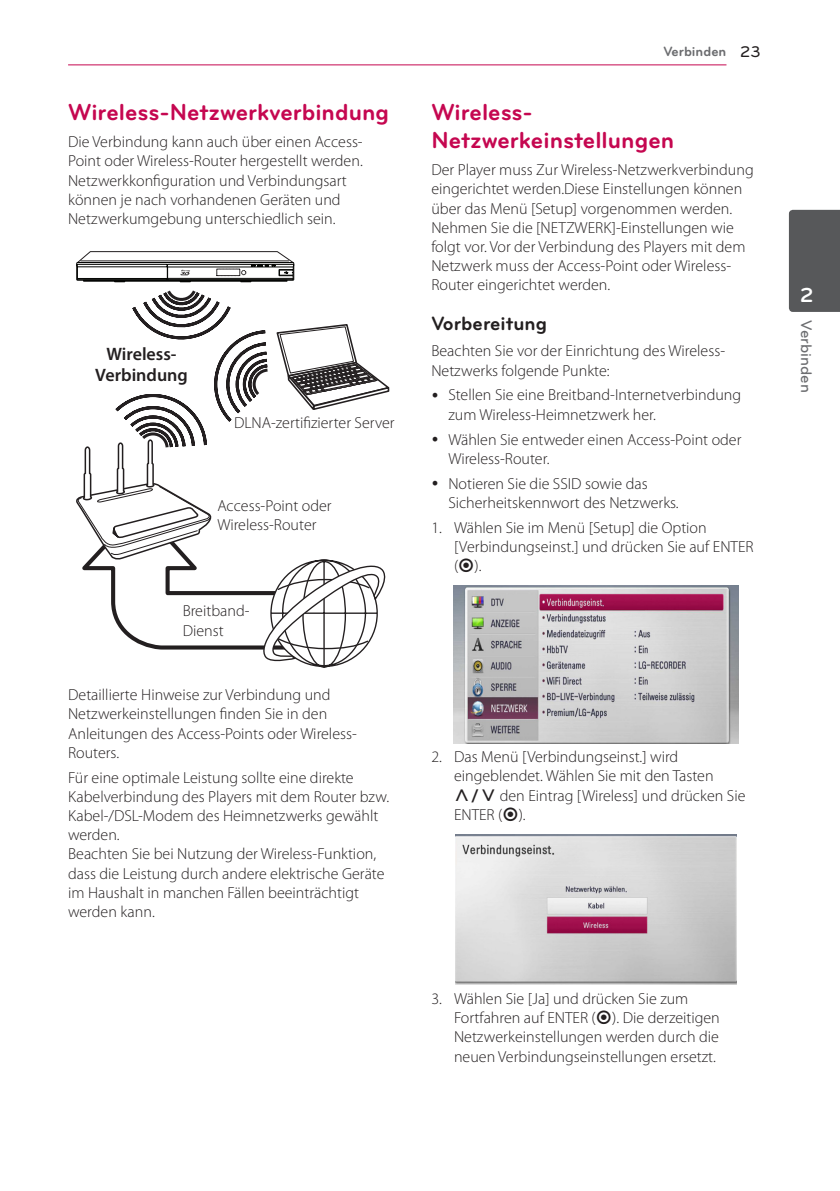
<style>
.page{position:relative;width:840px;height:1191px;background:#fff}
.page>*{position:absolute;margin:0;border:0;box-sizing:border-box;transform-origin:0 0}
.Title_2{font:700 24px/28px "Bryant LG";color:#c50750}
.t1{font:700 21px "Bryant LG";color:#fff}
.Title_3{font:700 20px "Bryant LG";color:#231f20}
.t2{font:600 18px/21.6px "Myriad Pro";color:#231f20;text-align:center}
.Content_text_Light{font:300 16px/19.2px "Myriad Pro";color:#231f20}
.Content_text_Num{font:300 16px/19.2px "Myriad Pro";color:#231f20}
.Content_text_Bullet{font:300 16px/19.2px "Myriad Pro";color:#231f20}
.t3{font:500 16px "Bryant LG";color:#6c6d70}
.t4{font:700 14px "Bryant LG";color:#6c6d70}
.s1{font-weight:500;font-size:16px;color:#231f20}
.s2{font-family:"UPSYS Common";font-weight:400}
</style>
<div class="page">
<hr style="left:68px;top:64px;width:658px;height:1px;background:#c50750">
<div style="left:788px;top:210px;width:51px;height:102px;background:#57585a"></div>
<svg style="left:76px;top:251px;width:313px;height:416px"></svg>
<hr style="left:81px;top:260px;width:207px;height:1px;background:#231f20">
<img style="left:453px;top:586px;width:285px;height:157px">
<img style="left:455px;top:834px;width:280px;height:151px">
<p class="Title_2" style="left:68px;top:98px;width:322px">Wireless-Netzwerkverbindung</p>
<p class="Content_text_Light" style="left:68px;top:132px;width:296px">Die Verbindung kann auch über einen Access-Point oder Wireless-Router hergestellt werden.<br>Netzwerkkonfiguration und Verbindungsart können je nach vorhandenen Geräten und Netzwerkumgebung unterschiedlich sein.</p>
<p class="t2" style="left:95px;top:342px;width:94px">Wireless-<br>Verbindung</p>
<p class="Content_text_Light" style="left:234px;top:412px;width:162px">DLNA-zertifizierter Server</p>
<p class="Content_text_Light" style="left:217px;top:495px;width:116px">Access-Point oder<br>Wireless-Router</p>
<p class="Content_text_Light" style="left:182px;top:601px;width:68px">Breitband-<br>Dienst</p>
<p class="Content_text_Light" style="left:68px;top:685px;width:290px">Detaillierte Hinweise zur Verbindung und Netzwerkeinstellungen finden Sie in den Anleitungen des Access-Points oder Wireless-Routers.</p>
<p class="Content_text_Light" style="left:68px;top:767px;width:322px">Für eine optimale Leistung sollte eine direkte Kabelverbindung des Players mit dem Router bzw.<br>Kabel-/DSL-Modem des Heimnetzwerks gewählt werden.<br>Beachten Sie bei Nutzung der Wireless-Funktion, dass die Leistung durch andere elektrische Geräte im Haushalt in manchen Fällen beeinträchtigt werden kann.</p>
<p class="t4" style="left:663px;top:43px;width:99px">Verbinden <span class="s1">23</span></p>
<p class="Title_2" style="left:431px;top:98px;width:244px">Wireless-<br>Netzwerkeinstellungen</p>
<p class="Content_text_Light" style="left:431px;top:160px;width:324px">Der Player muss Zur Wireless-Netzwerkverbindung eingerichtet werden.Diese Einstellungen können über das Menü [Setup] vorgenommen werden.<br>Nehmen Sie die [NETZWERK]-Einstellungen wie folgt vor. Vor der Verbindung des Players mit dem Netzwerk muss der Access-Point oder Wireless-Router eingerichtet werden.</p>
<p class="Title_3" style="left:431px;top:311px;width:117px">Vorbereitung</p>
<p class="Content_text_Light" style="left:431px;top:341px;width:295px">Beachten Sie vor der Einrichtung des Wireless-<br>Netzwerks folgende Punkte:</p>
<p class="Content_text_Bullet" style="left:448px;top:385px;width:294px">Stellen Sie eine Breitband-Internetverbindung zum Wireless-Heimnetzwerk her.</p>
<p class="Content_text_Bullet" style="left:448px;top:429px;width:294px">Wählen Sie entweder einen Access-Point oder<br>Wireless-Router.</p>
<p class="Content_text_Bullet" style="left:448px;top:473px;width:232px">Notieren Sie die SSID sowie das<br>Sicherheitskennwort des Netzwerks.</p>
<p class="Content_text_Num" style="left:454px;top:517px;width:301px;text-indent:-23px">1. Wählen Sie im Menü [Setup] die Option [Verbindungseinst.] und drücken Sie auf ENTER (<span class="s2">b</span>).</p>
<p class="Content_text_Num" style="left:454px;top:747px;width:293px;text-indent:-23px">2. Das Menü [Verbindungseinst.] wird eingeblendet. Wählen Sie mit den Tasten<br><span class="s2">W/S</span> den Eintrag [Wireless] und drücken Sie<br>ENTER (<span class="s2">b</span>).</p>
<p class="Content_text_Num" style="left:454px;top:989px;width:267px;text-indent:-23px">3. Wählen Sie [Ja] und drücken Sie zum Fortfahren auf ENTER (<span class="s2">b</span>). Die derzeitigen Netzwerkeinstellungen werden durch die neuen Verbindungseinstellungen ersetzt.</p>
<h2 class="t1" style="left:799px;top:282px;width:15px">2</h2>
<p class="t3" style="left:815px;top:320px;width:74px;rotate:90deg">Verbinden</p>
</div>
